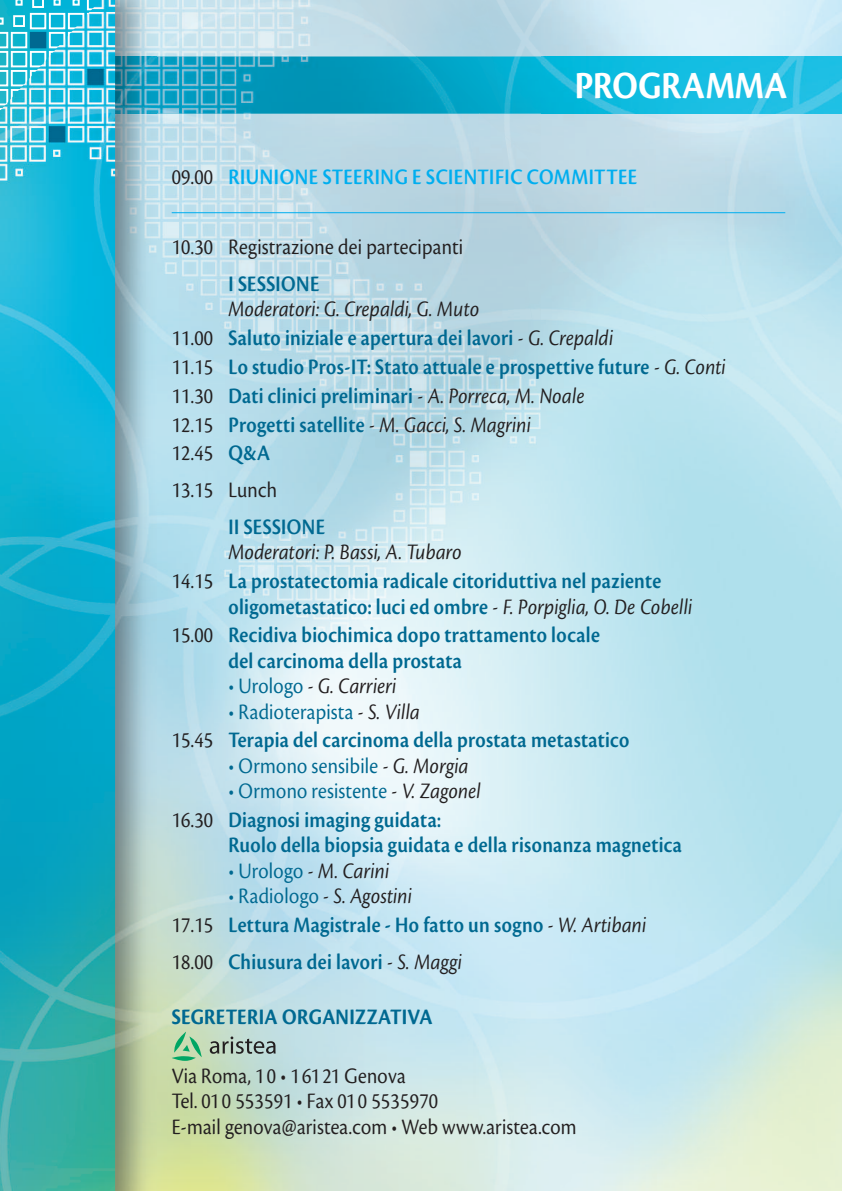
<style>
.page{position:relative;width:842px;height:1191px;background:#fff}
.page>*{position:absolute;margin:0;border:0;box-sizing:border-box;transform-origin:0 0}
.t1{font:40px "Cronos Pro Bold Disp";letter-spacing:.005em;color:#fff;scale:.9 1}
.t2{font:23px/25.4px "Cronos Pro Semibold Disp";letter-spacing:.015em;color:#006991;scale:.9 1}
.t3{font:23px "Cronos Pro Disp It";letter-spacing:.01em;color:#231f20;scale:.9 1}
.t4{font:23px/25.4px "Cronos Pro Disp";letter-spacing:.015em;color:#231f20;scale:.9 1}
.t5{font:23px "Cronos Pro Disp";letter-spacing:.015em;color:#006991;scale:.9 1}
.t6{font:23px "Cronos Pro Semibold Disp";letter-spacing:.025em;color:#00aeef;scale:.9 1}
.t7{font:23px "Cronos Pro Bold Disp";letter-spacing:.015em;color:#006991;scale:.9 1}
.s1{font-family:"Cronos Pro Disp";color:#231f20}
.s2{font-family:"Cronos Pro Disp It";color:#231f20}
.s3{font-family:"Cronos Pro Disp"}
.s4{font-family:"Cronos Pro Semibold Disp";color:#006991}
.s5{font-family:"Cronos Pro Disp";color:#006991}
</style>
<div class="page">
<div style="left:417px;top:0;width:67px;height:57px;background:#b0d2e0"></div>
<img style="left:479px;top:57px;width:14px;height:56px">
<svg style="left:0;top:638px;width:112px;height:553px;background:#1aa8b6"></svg>
<svg style="left:0;top:0;width:115px;height:638px;background:#26b8d5"></svg>
<svg style="left:29px;top:12px;width:86px;height:570px;background:#1eb9db"></svg>
<img style="left:156px;top:613px;width:686px;height:578px">
<img style="left:156px;top:113px;width:385px;height:525px">
<img style="left:115px;top:0;width:302px;height:57px">
<img style="left:156px;top:57px;width:323px;height:56px">
<img style="left:115px;top:57px;width:41px;height:1134px">
<img style="left:540px;top:0;width:302px;height:442px">
<img style="left:493px;top:57px;width:349px;height:56px">
<img style="left:501px;top:113px;width:40px;height:56px">
<img style="left:484px;top:0;width:57px;height:57px">
<img style="left:541px;top:169px;width:301px;height:444px">
<img style="left:505px;top:136px;width:36px;height:241px">
<hr style="left:172px;top:212px;width:613px;height:1px;background:#00aeef">
<svg style="left:172px;top:1031px;width:30px;height:29px"></svg>
<svg style="left:210px;top:1036px;width:66px;height:17px"></svg>
<h1 class="t1" style="left:575px;top:70px;width:237px">PROGRAMMA</h1>
<p class="t6" style="left:172px;top:169px;width:519px"><span class="s1">09.00</span> RIUNIONE STEERING E SCIENTIFIC COMMITTEE</p>
<p class="t4" style="left:172px;top:236px;width:325px">10.30 Registrazione dei partecipanti</p>
<p class="t2" style="left:228px;top:273px;width:103px">I SESSIONE</p>
<p class="t3" style="left:228px;top:301px;width:280px">Moderatori: G. Crepaldi, G. Muto</p>
<p class="t2" style="left:172px;top:325px;width:617px;line-height:28.8px"><span class="s1">11.00</span> Saluto iniziale e apertura dei lavori <span class="s2">- G. Crepaldi<br></span><span class="s1">11.15</span> Lo studio Pros-IT: Stato attuale e prospettive future <span class="s2">- G. Conti<br></span><span class="s1">11.30</span> Dati clinici preliminari <span class="s2">- A. Porreca, M. Noale</span></p>
<p class="t3" style="left:172px;top:416px;width:401px"><span class="s3">12.15</span> <span class="s4">Progetti satellite</span> - M. Gacci, S. Magrini</p>
<p class="t4" style="left:172px;top:436px;width:118px;line-height:36.8px">12.45 <span class="s4">Q&amp;A<br></span>13.15 Lunch</p>
<p class="t2" style="left:228px;top:516px;width:109px">II SESSIONE</p>
<p class="t3" style="left:228px;top:544px;width:261px">Moderatori: P. Bassi, A. Tubaro</p>
<p class="t2" style="left:228px;top:570px;width:517px;text-indent:-57px"><span class="s1">14.15</span> La prostatectomia radicale citoriduttiva nel paziente oligometastatico: luci ed ombre <span class="s2">- F. Porpiglia, O. De Cobelli</span></p>
<p class="t2" style="left:228px;top:624px;width:414px;text-indent:-57px"><span class="s1">15.00</span> Recidiva biochimica dopo trattamento locale del carcinoma della prostata</p>
<p class="t3" style="left:228px;top:677px;width:188px"><span class="s5">• Urologo</span> - G. Carrieri</p>
<p class="t5" style="left:228px;top:703px;width:214px">• Radioterapista <span class="s2">- S. Villa</span></p>
<p class="t2" style="left:172px;top:729px;width:510px"><span class="s1">15.45</span> Terapia del carcinoma della prostata metastatico</p>
<p class="t5" style="left:228px;top:757px;width:268px">• Ormono sensibile <span class="s2">- G. Morgia</span></p>
<p class="t5" style="left:228px;top:782px;width:282px">• Ormono resistente <span class="s2">- V. Zagonel</span></p>
<p class="t2" style="left:228px;top:809px;width:505px;text-indent:-57px"><span class="s1">16.30</span> Diagnosi imaging guidata:<br>Ruolo della biopsia guidata e della risonanza magnetica</p>
<p class="t3" style="left:228px;top:862px;width:180px"><span class="s5">• Urologo</span> - M. Carini</p>
<p class="t3" style="left:228px;top:887px;width:205px"><span class="s5">• Radiologo</span> - S. Agostini</p>
<p class="t2" style="left:172px;top:908px;width:529px;line-height:36.8px"><span class="s1">17.15</span> Lettura Magistrale - Ho fatto un sogno <span class="s2">- W. Artibani<br></span><span class="s1">18.00</span> Chiusura dei lavori <span class="s2">- S. Maggi</span></p>
<p class="t7" style="left:172px;top:1008px;width:291px">SEGRETERIA ORGANIZZATIVA</p>
<p class="t4" style="left:172px;top:1064px;width:451px">Via Roma, 10 • 16121 Genova<br>Tel. 010 553591 • Fax 010 5535970<br>E-mail genova@aristea.com • Web www.aristea.com</p>
</div>
